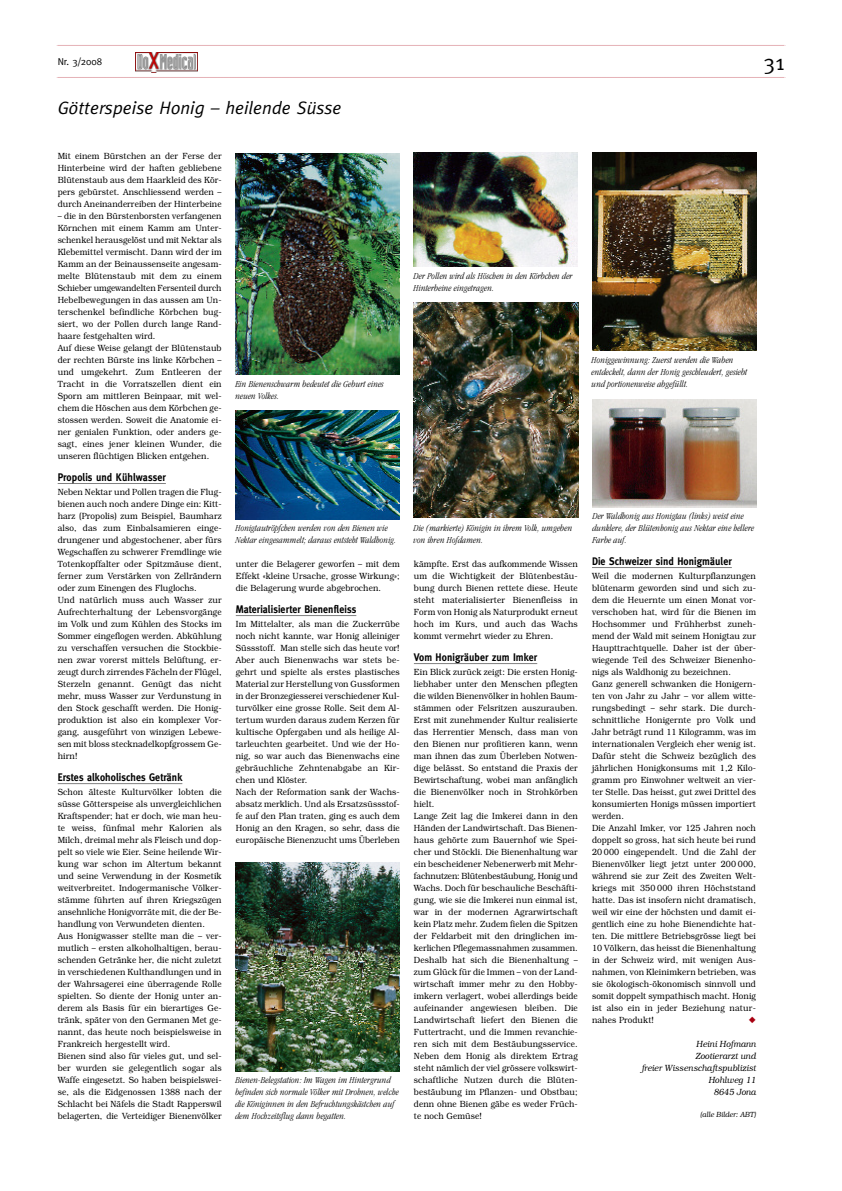
<style>
.page{position:relative;width:842px;height:1191px;background:#fff}
.page>*{position:absolute;margin:0;border:0;box-sizing:border-box;transform-origin:0 0}
.t1{font:22px "Meta";color:#000}
.t2{font:italic 18px "Meta";color:#000}
.t3{font:700 11px "Meta";letter-spacing:.01em;color:#000;scale:.9 1}
.t4{font:10px "Meta";color:#000}
.t5{font:italic 300 condensed 9.5px/12px "Garamond";letter-spacing:.015em;color:#000}
.t6{font:300 9px/12px "Bookman";letter-spacing:.01em;color:#000;scale:.9 1}
.t7{font:italic 300 9px/12px "Bookman";letter-spacing:.01em;color:#000;text-align:right;scale:.9 1}
.t8{font:italic 300 7.5px "Bookman";letter-spacing:.01em;color:#000;scale:.9 1}
</style>
<div class="page">
<img style="left:135px;top:52px;width:62px;height:20px">
<svg style="left:57px;top:77px;width:729px;height:1px"></svg>
<svg style="left:57px;top:45px;width:729px;height:1px"></svg>
<hr style="left:58px;top:483px;width:108px;height:1px;background:#808080">
<hr style="left:58px;top:783px;width:124px;height:1px;background:#808080">
<hr style="left:236px;top:615px;width:120px;height:1px;background:#808080">
<hr style="left:414px;top:663px;width:123px;height:1px;background:#808080">
<hr style="left:592px;top:567px;width:140px;height:1px;background:#808080">
<img style="left:235px;top:862px;width:165px;height:209px">
<img style="left:235px;top:153px;width:165px;height:222px">
<img style="left:235px;top:411px;width:165px;height:108px">
<img style="left:414px;top:152px;width:164px;height:115px">
<img style="left:592px;top:399px;width:165px;height:108px">
<img style="left:592px;top:152px;width:165px;height:199px">
<img style="left:414px;top:303px;width:164px;height:214px">
<p class="t4" style="left:58px;top:56px;width:46px">Nr. 3/2008</p>
<h1 class="t1" style="left:764px;top:50px;width:22px">31</h1>
<h2 class="t2" style="left:58px;top:98px;width:285px">Götterspeise Honig – heilende Süsse</h2>
<p class="t6" style="left:58px;top:150px;width:184px;text-align:justify">Mit einem Bürstchen an der Ferse der Hinterbeine wird der haften gebliebene Blütenstaub aus dem Haarkleid des Kör&shy;pers gebürstet. Anschliessend werden – durch Aneinanderreiben der Hinterbeine</p>
<p class="t6" style="left:58px;top:210px;width:184px">– die in den Bürstenborsten verfangenen Körnchen mit einem Kamm am Unter&shy;schenkel herausgelöst und mit Nektar als Klebemittel vermischt. Dann wird der im Kamm an der Beinaussenseite angesam&shy;melte Blütenstaub mit dem zu einem Schieber umgewandelten Fersenteil durch Hebelbewegungen in das aussen am Un&shy;terschenkel befindliche Körbchen bug&shy;siert, wo der Pollen durch lange Rand&shy;haare festgehalten wird.<br>Auf diese Weise gelangt der Blütenstaub der rechten Bürste ins linke Körbchen – und umgekehrt. Zum Entleeren der Tracht in die Vorratszellen dient ein Sporn am mittleren Beinpaar, mit wel&shy;chem die Höschen aus dem Körbchen ge&shy;stossen werden. Soweit die Anatomie ei&shy;ner genialen Funktion, oder anders ge&shy;sagt, eines jener kleinen Wunder, die unseren flüchtigen Blicken entgehen.</p>
<p class="t3" style="left:58px;top:471px;width:122px">Propolis und Kühlwasser</p>
<p class="t6" style="left:58px;top:486px;width:184px">Neben Nektar und Pollen tragen die Flug&shy;bienen auch noch andere Dinge ein: Kitt&shy;harz (Propolis) zum Beispiel, Baumharz also, das zum Einbalsamieren einge&shy;drungener und abgestochener, aber fürs Wegschaffen zu schwerer Fremdlinge wie Totenkopffalter oder Spitzmäuse dient, ferner zum Verstärken von Zellrändern oder zum Einengen des Fluglochs.<br>Und natürlich muss auch Wasser zur Aufrechterhaltung der Lebensvorgänge im Volk und zum Kühlen des Stocks im Sommer eingeflogen werden. Abkühlung zu verschaffen versuchen die Stockbie&shy;nen zwar vorerst mittels Belüftung, er&shy;zeugt durch zirrendes Fächeln der Flügel, Sterzeln genannt. Genügt das nicht mehr, muss Wasser zur Verdunstung in den Stock geschafft werden. Die Honig&shy;produktion ist also ein komplexer Vor&shy;gang, ausgeführt von winzigen Lebewe&shy;sen mit bloss stecknadelkopfgrossem Ge&shy;hirn!</p>
<p class="t3" style="left:58px;top:771px;width:140px">Erstes alkoholisches Getränk</p>
<p class="t6" style="left:58px;top:786px;width:184px">Schon älteste Kulturvölker lobten die süsse Götterspeise als unvergleichlichen Kraftspender; hat er doch, wie man heu&shy;te weiss, fünfmal mehr Kalorien als Milch, dreimal mehr als Fleisch und dop&shy;pelt so viele wie Eier. Seine heilende Wir&shy;kung war schon im Altertum bekannt und seine Verwendung in der Kosmetik weitverbreitet. Indogermanische Völker&shy;stämme führten auf ihren Kriegszügen ansehnliche Honigvorräte mit, die der Be&shy;handlung von Verwundeten dienten.<br>Aus Honigwasser stellte man die – ver&shy;mutlich – ersten alkoholhaltigen, berau&shy;schenden Getränke her, die nicht zuletzt in verschiedenen Kulthandlungen und in der Wahrsagerei eine überragende Rolle spielten. So diente der Honig unter an&shy;derem als Basis für ein bierartiges Ge&shy;tränk, später von den Germanen Met ge&shy;nannt, das heute noch beispielsweise in Frankreich hergestellt wird.<br>Bienen sind also für vieles gut, und sel&shy;ber wurden sie gelegentlich sogar als Waffe eingesetzt. So haben beispielswei&shy;se, als die Eidgenossen 1388 nach der Schlacht bei Näfels die Stadt Rapperswil belagerten, die Verteidiger Bienenvölker</p>
<p class="t5" style="left:235px;top:378px;width:150px">Ein Bienenschwarm bedeutet die Geburt eines neuen Volkes.</p>
<p class="t5" style="left:235px;top:522px;width:162px">Honigtautröpfchen werden von den Bienen wie<br>Nektar eingesammelt; daraus entsteht Waldhonig.</p>
<p class="t6" style="left:236px;top:558px;width:184px;text-align:justify">unter die Belagerer geworfen – mit dem Effekt «kleine Ursache, grosse Wirkung»; die Belagerung wurde abgebrochen.</p>
<p class="t3" style="left:236px;top:603px;width:135px">Materialisierter Bienenfleiss</p>
<p class="t6" style="left:236px;top:618px;width:184px">Im Mittelalter, als man die Zuckerrübe noch nicht kannte, war Honig alleiniger Süssstoff. Man stelle sich das heute vor!<br>Aber auch Bienenwachs war stets be&shy;gehrt und spielte als erstes plastisches Material zur Herstellung von Gussformen in der Bronzegiesserei verschiedener Kul&shy;turvölker eine grosse Rolle. Seit dem Al&shy;tertum wurden daraus zudem Kerzen für kultische Opfergaben und als heilige Al&shy;tarleuchten gearbeitet. Und wie der Ho&shy;nig, so war auch das Bienenwachs eine gebräuchliche Zehntenabgabe an Kir&shy;chen und Klöster.<br>Nach der Reformation sank der Wachs&shy;absatz merklich. Und als Ersatzsüssstof&shy;fe auf den Plan traten, ging es auch dem Honig an den Kragen, so sehr, dass die europäische Bienenzucht ums Überleben</p>
<p class="t5" style="left:235px;top:1074px;width:165px">Bienen-Belegstation: Im Wagen im Hintergrund befinden sich normale Völker mit Drohnen, welche die Königinnen in den Befruchtungskästchen auf dem Hochzeitsflug dann begatten.</p>
<p class="t5" style="left:414px;top:271px;width:160px">Der Pollen wird als Höschen in den Körbchen der<br>Hinterbeine eingetragen.</p>
<p class="t5" style="left:592px;top:354px;width:157px">Honiggewinnung: Zuerst werden die Waben entdeckelt, dann der Honig geschleudert, gesiebt und portionenweise abgefüllt.</p>
<p class="t5" style="left:413px;top:522px;width:160px">Die (markierte) Königin in ihrem Volk, umgeben von ihren Hofdamen.</p>
<p class="t6" style="left:414px;top:558px;width:184px;text-align:justify">kämpfte. Erst das aufkommende Wissen um die Wichtigkeit der Blütenbestäu&shy;bung durch Bienen rettete diese. Heute steht materialisierter Bienenfleiss in Form von Honig als Naturprodukt erneut hoch im Kurs, und auch das Wachs kommt vermehrt wieder zu Ehren.</p>
<p class="t3" style="left:414px;top:651px;width:138px">Vom Honigräuber zum Imker</p>
<p class="t6" style="left:414px;top:666px;width:184px">Ein Blick zurück zeigt: Die ersten Honig&shy;liebhaber unter den Menschen pflegten die wilden Bienenvölker in hohlen Baum&shy;stämmen oder Felsritzen auszurauben.<br>Erst mit zunehmender Kultur realisierte das Herrentier Mensch, dass man von den Bienen nur profitieren kann, wenn man ihnen das zum Überleben Notwen&shy;dige belässt. So entstand die Praxis der Bewirtschaftung, wobei man anfänglich die Bienenvölker noch in Strohkörben hielt.<br>Lange Zeit lag die Imkerei dann in den Händen der Landwirtschaft. Das Bienen&shy;haus gehörte zum Bauernhof wie Spei&shy;cher und Stöckli. Die Bienenhaltung war ein bescheidener Nebenerwerb mit Mehr&shy;fachnutzen: Blütenbestäubung, Honig und Wachs. Doch für beschauliche Beschäfti&shy;gung, wie sie die Imkerei nun einmal ist, war in der modernen Agrarwirtschaft kein Platz mehr. Zudem fielen die Spitzen der Feldarbeit mit den dringlichen im&shy;kerlichen Pflegemassnahmen zusammen.<br>Deshalb hat sich die Bienenhaltung – zum Glück für die Immen – von der Land&shy;wirtschaft immer mehr zu den Hobby&shy;imkern verlagert, wobei allerdings beide aufeinander angewiesen bleiben. Die Landwirtschaft liefert den Bienen die Futtertracht, und die Immen revanchie&shy;ren sich mit dem Bestäubungsservice.<br>Neben dem Honig als direktem Ertrag steht nämlich der viel grössere volkswirt&shy;schaftliche Nutzen durch die Blüten&shy;bestäubung im Pflanzen- und Obstbau; denn ohne Bienen gäbe es weder Früch&shy;te noch Gemüse!</p>
<p class="t5" style="left:592px;top:510px;width:163px">Der Waldhonig aus Honigtau (links) weist eine dunklere, der Blütenhonig aus Nektar eine hellere<br>Farbe auf.</p>
<p class="t3" style="left:592px;top:555px;width:157px">Die Schweizer sind Honigmäuler</p>
<p class="t6" style="left:592px;top:570px;width:184px">Weil die modernen Kulturpflanzungen blütenarm geworden sind und sich zu&shy;dem die Heuernte um einen Monat vor&shy;verschoben hat, wird für die Bienen im Hochsommer und Frühherbst zuneh&shy;mend der Wald mit seinem Honigtau zur Haupttrachtquelle. Daher ist der über&shy;wiegende Teil des Schweizer Bienenho&shy;nigs als Waldhonig zu bezeichnen.<br>Ganz generell schwanken die Honigern&shy;ten von Jahr zu Jahr – vor allem witte&shy;rungsbedingt – sehr stark. Die durch&shy;schnittliche Honigernte pro Volk und Jahr beträgt rund 11 Kilogramm, was im internationalen Vergleich eher wenig ist.<br>Dafür steht die Schweiz bezüglich des jährlichen Honigkonsums mit 1,2 Kilo&shy;gramm pro Einwohner weltweit an vier&shy;ter Stelle. Das heisst, gut zwei Drittel des konsumierten Honigs müssen importiert werden.<br>Die Anzahl Imker, vor 125 Jahren noch doppelt so gross, hat sich heute bei rund 20 000 eingependelt. Und die Zahl der Bienenvölker liegt jetzt unter 200 000, während sie zur Zeit des Zweiten Welt&shy;kriegs mit 350 000 ihren Höchststand hatte. Das ist insofern nicht dramatisch, weil wir eine der höchsten und damit ei&shy;gentlich eine zu hohe Bienendichte hat&shy;ten. Die mittlere Betriebsgrösse liegt bei 10 Völkern, das heisst die Bienenhaltung in der Schweiz wird, mit wenigen Aus&shy;nahmen, von Kleinimkern betrieben, was sie ökologisch-ökonomisch sinnvoll und somit doppelt sympathisch macht. Honig ist also ein in jeder Beziehung natur&shy;nahes Produkt!</p>
<p class="t7" style="left:641px;top:1038px;width:129px">Heini Hofmann<br>Zootierarzt und<br>freier Wissenschaftspublizist<br>Hohlweg 11<br>8645 Jona</p>
<p class="t8" style="left:700px;top:1110px;width:64px">(alle Bilder: ABT)</p>
</div>
